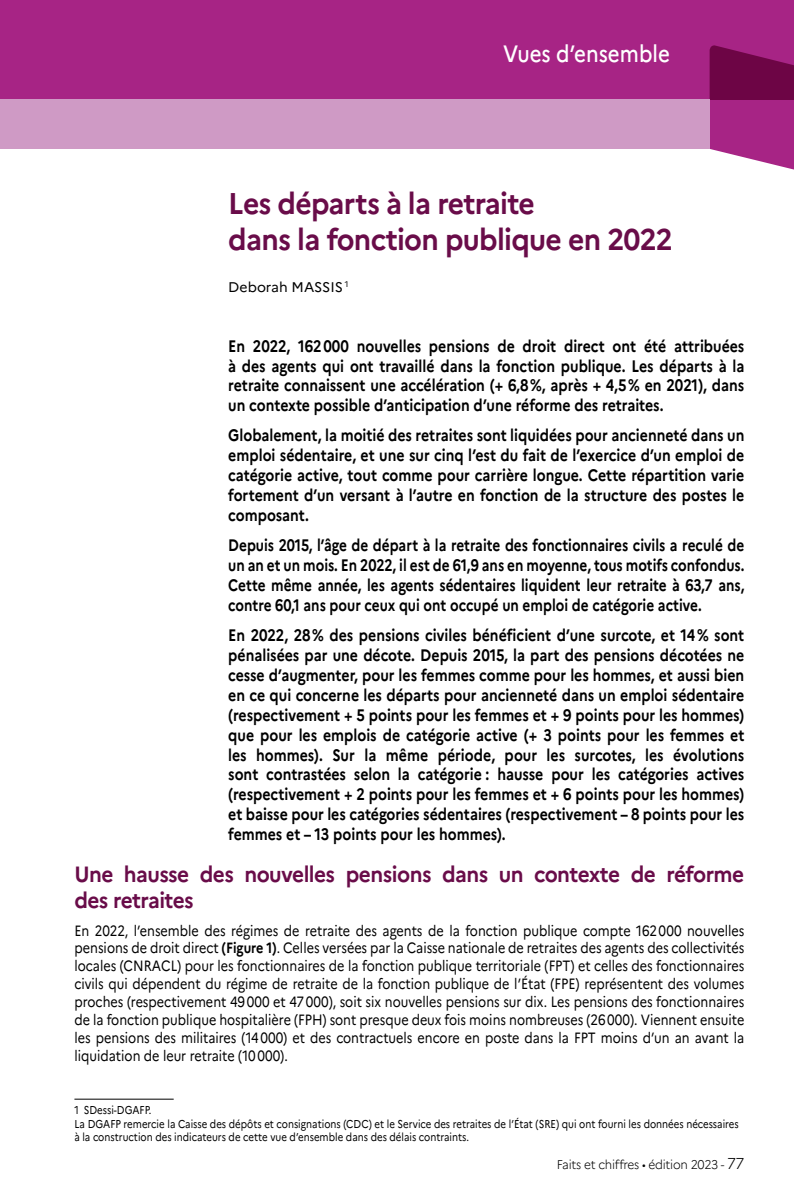
<style>
.page{position:relative;width:794px;height:1191px;background:#fff}
.page>*{position:absolute;margin:0;border:0;box-sizing:border-box;transform-origin:0 0}
.t1{font:700 29.93px/36.8px "Marianne";letter-spacing:-.025em;color:#690c49;scale:.94 1}
.t2{font:500 23.62px "Marianne";color:#fff;scale:.87 1}
.t3{font:700 22.05px/26.2px "Marianne";letter-spacing:-.025em;color:#690c49;scale:.94 1}
.t4{font:700 16.62px/19.9px "Marianne";color:#000;text-align:justify;scale:.85 1}
.t5{font:700 16.62px/19.9px "Marianne";color:#000;text-align:justify;scale:.82 1}
.t6{font:14.88px/17.8px "Marianne";color:#000;text-align:justify;scale:.85 1}
.t7{font:14px "Marianne";color:#000}
.t8{font:300 12.6px "Marianne";letter-spacing:-.02em;color:#000;scale:.94 1}
.t9{font:11.38px/13.7px "Marianne";color:#000;scale:.85 1}
.s1{font-weight:700}
.s2{font-size:15.75px}
</style>
<div class="page">
<div style="left:0;top:0;width:794px;height:99px;background:#a72485"></div>
<svg style="left:709px;top:45px;width:85px;height:125px"></svg>
<div style="left:0;top:99px;width:709px;height:50px;background:#cf9ac5"></div>
<hr style="left:74px;top:1098px;width:100px;height:1px;background:#000">
<h2 class="t2" style="left:503px;top:39px;width:193px">Vues d’ensemble</h2>
<h1 class="t1" style="left:228px;top:184px;width:474px">Les départs à la retraite<br>dans la fonction publique en 2022</h1>
<p class="t7" style="left:228px;top:278px;width:122px">Deborah MASSIS <sup>1</sup></p>
<p class="t4" style="left:228px;top:336px;width:608px">En 2022, 162000 nouvelles pensions de droit direct ont été attribuées à des agents qui ont travaillé dans la fonction publique. Les départs à la retraite connaissent une accélération (+ 6,8%, après + 4,5% en 2021), dans un contexte possible d’anticipation d’une réforme des retraites.</p>
<p class="t4" style="left:228px;top:425px;width:609px">Globalement, la moitié des retraites sont liquidées pour ancienneté dans un emploi sédentaire, et une sur cinq l’est du fait de l’exercice d’un emploi de catégorie active, tout comme pour carrière longue. Cette répartition varie fortement d’un versant à l’autre en fonction de la structure des postes le composant.</p>
<p class="t5" style="left:228px;top:535px;width:631px">Depuis 2015, l’âge de départ à la retraite des fonctionnaires civils a reculé de un an et un mois. En 2022, il est de 61,9 ans en moyenne, tous motifs confondus.<br>Cette même année, les agents sédentaires liquident leur retraite à 63,7 ans, contre 60,1 ans pour ceux qui ont occupé un emploi de catégorie active.</p>
<p class="t4" style="left:228px;top:625px;width:609px">En 2022, 28% des pensions civiles bénéficient d’une surcote, et 14% sont pénalisées par une décote. Depuis 2015, la part des pensions décotées ne cesse d’augmenter, pour les femmes comme pour les hommes, et aussi bien en ce qui concerne les départs pour ancienneté dans un emploi sédentaire (respectivement + 5 points pour les femmes et + 9 points pour les hommes) que pour les emplois de catégorie active (+ 3 points pour les femmes et les hommes). Sur la même période, pour les surcotes, les évolutions sont contrastées selon la catégorie : hausse pour les catégories actives (respectivement + 2 points pour les femmes et + 6 points pour les hommes) et baisse pour les catégories sédentaires (respectivement – 8 points pour les femmes et – 13 points pour les hommes).</p>
<h3 class="t3" style="left:74px;top:860px;width:714px">Une hausse des nouvelles pensions dans un contexte de réforme des retraites</h3>
<p class="t6" style="left:74px;top:921px;width:789px">En 2022, l’ensemble des régimes de retraite des agents de la fonction publique compte 162000 nouvelles pensions de droit direct <span class="s1">(Figure 1)</span>. Celles versées par la Caisse nationale de retraites des agents des collectivités locales (CNRACL) pour les fonctionnaires de la fonction publique territoriale (FPT) et celles des fonctionnaires civils qui dépendent du régime de retraite de la fonction publique de l’État (FPE) représentent des volumes proches (respectivement 49000 et 47000), soit six nouvelles pensions sur dix. Les pensions des fonctionnaires de la fonction publique hospitalière (FPH) sont presque deux fois moins nombreuses (26000). Viennent ensuite les pensions des militaires (14000) et des contractuels encore en poste dans la FPT moins d’un an avant la liquidation de leur retraite (10000).</p>
<p class="t9" style="left:74px;top:1103px;width:783px">1 SDessi-DGAFP.<br>La DGAFP remercie la Caisse des dépôts et consignations (CDC) et le Service des retraites de l’État (SRE) qui ont fourni les données nécessaires à la construction des indicateurs de cette vue d’ensemble dans des délais contraints.</p>
<p class="t8" style="left:557px;top:1157px;width:201px">Faits et chiffres • édition 2023 - <span class="s2">77</span></p>
</div>
